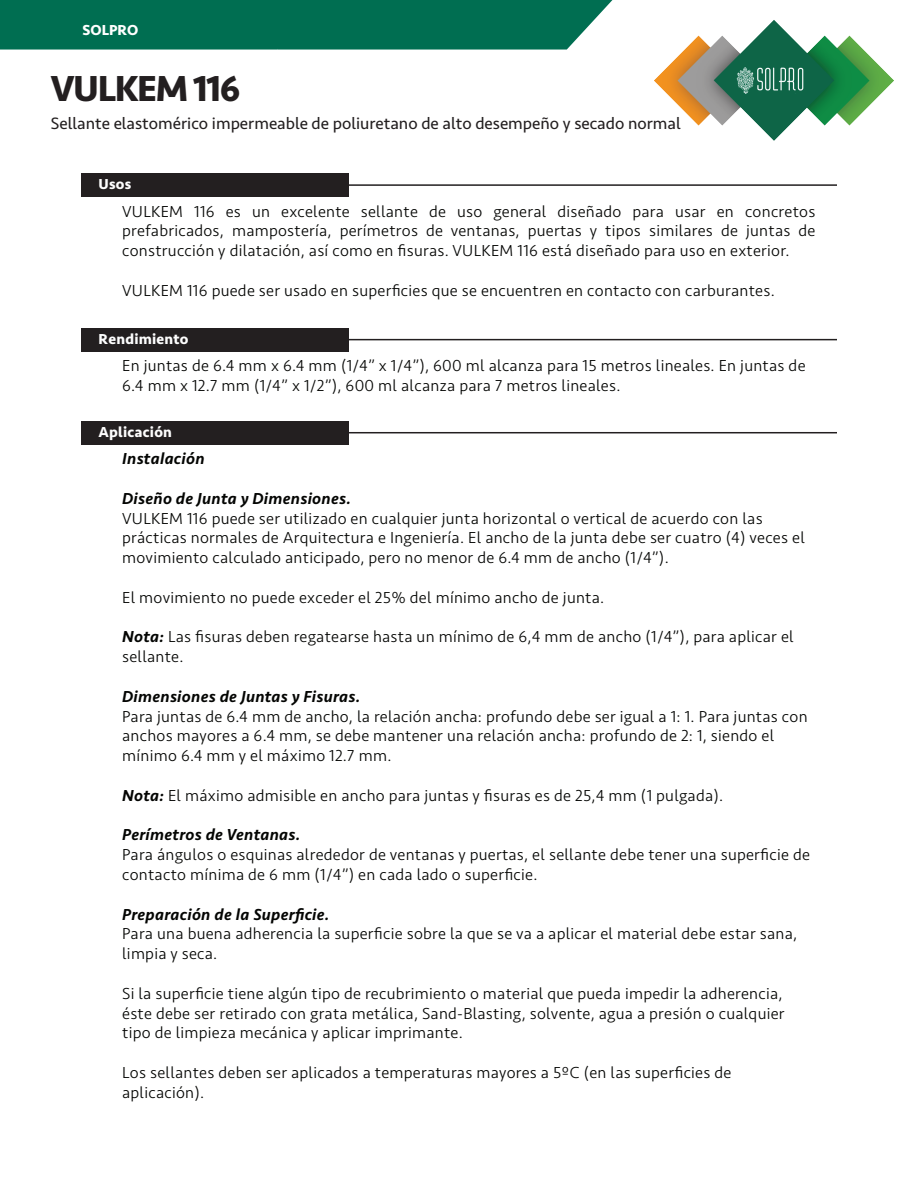
<style>
.page{position:relative;width:918px;height:1188px;background:#fff}
.page>*{position:absolute;margin:0;border:0;box-sizing:border-box;transform-origin:0 0}
.t1{font:700 37.5px "Seravek";letter-spacing:-.04em;color:#231f20}
.t2{font:17.1px "Seravek";color:#231f20}
.t3{font:300 16.5px/19.8px "Seravek";letter-spacing:.015em;color:#040503}
.t4{font:italic 500 16.5px "Seravek";letter-spacing:.015em;color:#040503}
.t5{font:700 15px "Seravek";letter-spacing:.015em;color:#fdfdfd}
.t6{font:700 15px "Seravek";color:#fff}
.s1{font-weight:500;font-style:italic}
</style>
<div class="page">
<div style="left:81px;top:173px;width:268px;height:24px;background:#231f20"></div>
<hr style="left:344px;top:184px;width:493px;height:2px;background:#231f20">
<div style="left:81px;top:328px;width:268px;height:24px;background:#231f20"></div>
<hr style="left:344px;top:339px;width:493px;height:1px;background:#231f20">
<div style="left:81px;top:421px;width:268px;height:24px;background:#231f20"></div>
<hr style="left:344px;top:432px;width:493px;height:1px;background:#231f20">
<div style="left:0;top:0;width:612px;height:50px;background:#006e51"></div>
<img style="left:655px;top:20px;width:238px;height:120px">
<p class="t6" style="left:82px;top:18px;width:57px">SOLPRO</p>
<h1 class="t1" style="left:51px;top:58px;width:191px">VULKEM 116</h1>
<p class="t2" style="left:51px;top:110px;width:631px">Sellante elastomérico impermeable de poliuretano de alto desempeño y secado normal</p>
<p class="t5" style="left:99px;top:172px;width:34px">Usos</p>
<p class="t3" style="left:122px;top:201px;width:695px;text-align:justify">VULKEM 116 es un excelente sellante de uso general diseñado para usar en concretos prefabricados, mampostería, perímetros de ventanas, puertas y tipos similares de juntas de construcción y dilatación, así como en fisuras. VULKEM 116 está diseñado para uso en exterior.</p>
<p class="t3" style="left:122px;top:281px;width:654px">VULKEM 116 puede ser usado en superficies que se encuentren en contacto con carburantes.</p>
<p class="t5" style="left:99px;top:327px;width:91px">Rendimiento</p>
<p class="t3" style="left:122px;top:356px;width:685px">En juntas de 6.4 mm x 6.4 mm (1/4” x 1/4”), 600 ml alcanza para 15 metros lineales. En juntas de<br>6.4 mm x 12.7 mm (1/4” x 1/2”), 600 ml alcanza para 7 metros lineales.</p>
<p class="t5" style="left:99px;top:420px;width:75px">Aplicación</p>
<p class="t4" style="left:122px;top:448px;width:84px">Instalación</p>
<p class="t4" style="left:122px;top:488px;width:230px">Diseño de Junta y Dimensiones.</p>
<p class="t3" style="left:122px;top:508px;width:684px">VULKEM 116 puede ser utilizado en cualquier junta horizontal o vertical de acuerdo con las prácticas normales de Arquitectura e Ingeniería. El ancho de la junta debe ser cuatro (4) veces el movimiento calculado anticipado, pero no menor de 6.4 mm de ancho (1/4”).</p>
<p class="t3" style="left:122px;top:588px;width:484px">El movimiento no puede exceder el 25% del mínimo ancho de junta.</p>
<p class="t3" style="left:122px;top:627px;width:673px"><span class="s1">Nota:</span> Las fisuras deben regatearse hasta un mínimo de 6,4 mm de ancho (1/4”), para aplicar el sellante.</p>
<p class="t4" style="left:122px;top:686px;width:240px">Dimensiones de Juntas y Fisuras.</p>
<p class="t3" style="left:122px;top:706px;width:687px">Para juntas de 6.4 mm de ancho, la relación ancha: profundo debe ser igual a 1: 1. Para juntas con anchos mayores a 6.4 mm, se debe mantener una relación ancha: profundo de 2: 1, siendo el mínimo 6.4 mm y el máximo 12.7 mm.</p>
<p class="t3" style="left:122px;top:786px;width:603px"><span class="s1">Nota:</span> El máximo admisible en ancho para juntas y fisuras es de 25,4 mm (1 pulgada).</p>
<p class="t4" style="left:122px;top:825px;width:180px">Perímetros de Ventanas.</p>
<p class="t3" style="left:122px;top:845px;width:689px">Para ángulos o esquinas alrededor de ventanas y puertas, el sellante debe tener una superficie de contacto mínima de 6 mm (1/4”) en cada lado o superficie.</p>
<p class="t4" style="left:122px;top:904px;width:209px">Preparación de la Superficie.</p>
<p class="t3" style="left:122px;top:924px;width:676px">Para una buena adherencia la superficie sobre la que se va a aplicar el material debe estar sana, limpia y seca.</p>
<p class="t3" style="left:122px;top:984px;width:664px">Si la superficie tiene algún tipo de recubrimiento o material que pueda impedir la adherencia, éste debe ser retirado con grata metálica, Sand-Blasting, solvente, agua a presión o cualquier tipo de limpieza mecánica y aplicar imprimante.</p>
<p class="t3" style="left:122px;top:1063px;width:611px">Los sellantes deben ser aplicados a temperaturas mayores a 5ºC (en las superficies de aplicación).</p>
</div>
